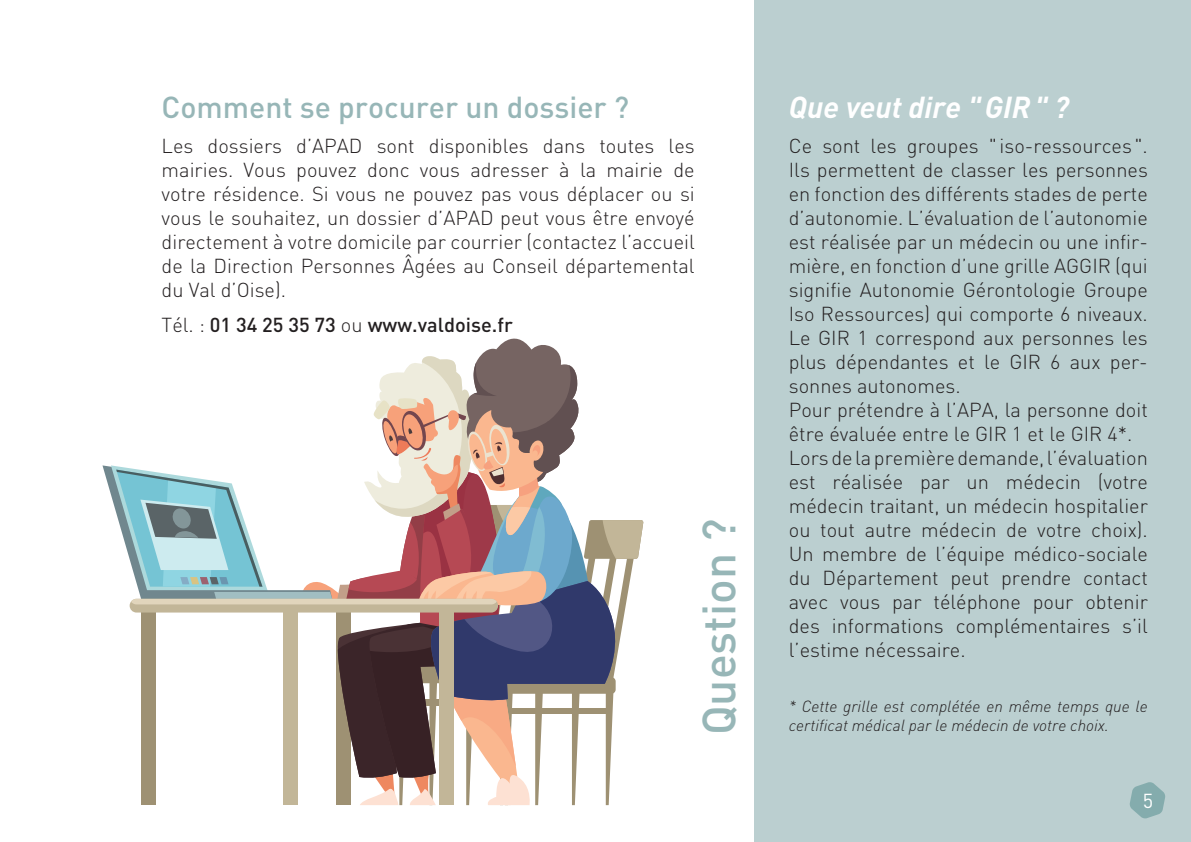
<style>
.page{position:relative;width:1191px;height:842px;background:#fff}
.page>*{position:absolute;margin:0;border:0;box-sizing:border-box;transform-origin:0 0}
.t1{font:500 46px "DIN";color:#97b6b7}
.t2{font:500 30px "DIN";color:#97b6b7}
.t3{font:italic 700 30px "DIN";color:#fff}
.t4{font:300 20px/24px "DIN";color:#231f20;text-align:justify}
.t5{font:500 20px "DIN";color:#231f20}
.t6{font:20px "DIN";color:#fff}
.t7{font:italic 300 16px/19.2px "DIN";color:#231f20}
.s1{font-weight:300}
</style>
<div class="page">
<div style="left:754px;top:0;width:437px;height:842px;background:#bbcfd0"></div>
<svg style="left:102px;top:339px;width:541px;height:466px"></svg>
<svg style="left:1129px;top:782px;width:36px;height:37px"></svg>
<h2 class="t2" style="left:162px;top:88px;width:469px">Comment se procurer un dossier ?</h2>
<p class="t4" style="left:162px;top:134px;width:534px">Les dossiers d’APAD sont disponibles dans toutes les mairies. Vous pouvez donc vous adresser à la mairie de votre résidence. Si vous ne pouvez pas vous déplacer ou si vous le souhaitez, un dossier d’APAD peut vous être envoyé directement à votre domicile par courrier (contactez l’accueil de la Direction Personnes Âgées au Conseil départemental du Val d’Oise).</p>
<p class="t5" style="left:162px;top:312px;width:353px"><span class="s1">Tél. :</span> 01 34 25 35 73 <span class="s1">ou</span> www.valdoise.fr</p>
<h1 class="t1" style="left:689px;top:735px;width:218px;rotate:-90deg">Question ?</h1>
<h2 class="t3" style="left:789px;top:88px;width:282px">Que veut dire "GIR" ?</h2>
<p class="t4" style="left:789px;top:134px;width:360px;text-align:left">Ce sont les groupes " iso-ressources ".<br>Ils permettent de classer les personnes en fonction des différents stades de perte d’autonomie. L’évaluation de l’autonomie est réalisée par un médecin ou une infir&shy;mière, en fonction d’une grille AGGIR (qui signifie Autonomie Gérontologie Groupe Iso Ressources) qui comporte 6 niveaux.<br>Le GIR 1 correspond aux personnes les plus dépendantes et le GIR 6 aux per&shy;sonnes autonomes.<br>Pour prétendre à l’APA, la personne doit être évaluée entre le GIR 1 et le GIR 4*.<br>Lors de la première demande, l’évaluation est réalisée par un médecin (votre médecin traitant, un médecin hospitalier ou tout autre médecin de votre choix).<br>Un membre de l’équipe médico-sociale du Département peut prendre contact avec vous par téléphone pour obtenir des informations complémentaires s’il l’estime nécessaire.</p>
<p class="t7" style="left:789px;top:696px;width:360px">* Cette grille est complétée en même temps que le certificat médical par le médecin de votre choix.</p>
<p class="t6" style="left:1142px;top:788px;width:12px">5</p>
</div>
